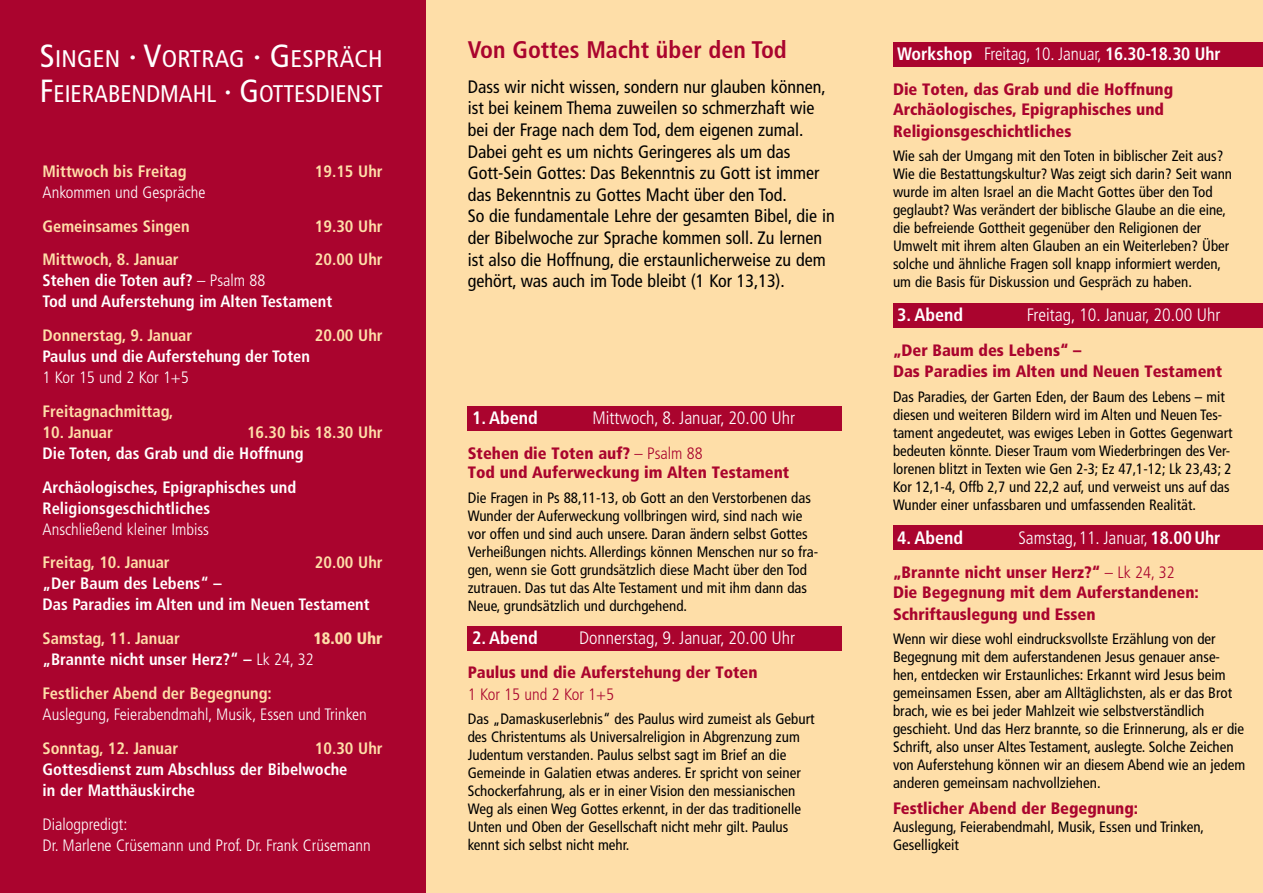
<style>
.page{position:relative;width:1263px;height:893px;background:#fedea8}
.page>*{position:absolute;margin:0;border:0;box-sizing:border-box;transform-origin:0 0}
.t1{font:condensed 24px/35.2px "Frutiger";color:#fff;scale:1.05 1}
.t2{font:700 condensed 24px "Frutiger";color:#aa042e}
.t3{font:condensed 18px/21.6px "Frutiger";color:#000}
.t4{font:300 condensed 18px "Frutiger";color:#fff}
.t5{font:700 condensed 18px "Frutiger";color:#fff}
.t6{font:16.5px/19.8px "Frutiger Black Cn PL";color:#aa042e}
.t7{font:700 condensed 16.5px/21px "Frutiger";color:#fff}
.t8{font:700 condensed 16.5px/33.8px "Frutiger";color:#fedea8}
.t9{font:300 condensed 16.5px/21px "Frutiger";color:#fff}
.t10{font:300 condensed 16.5px "Frutiger";color:#aa042e}
.t11{font:16.5px "Frutiger Black Cn PL";color:#fedea8}
.t12{font:condensed 15px/18px "Frutiger";color:#000}
.s1{font-size:32.1px}
.s2{font-weight:300}
.s3{color:#fff}
.s4{font-weight:300;color:#fff}
.s5{font-family:"Frutiger";font-weight:300;font-stretch:condensed}
.s6{font-weight:700}
</style>
<div class="page">
<div style="left:0;top:0;width:425px;height:893px;background:#aa042e"></div>
<div style="left:893px;top:43px;width:370px;height:24px;background:#aa042e"></div>
<div style="left:893px;top:303px;width:370px;height:24px;background:#aa042e"></div>
<div style="left:468px;top:406px;width:374px;height:25px;background:#aa042e"></div>
<div style="left:468px;top:626px;width:374px;height:24px;background:#aa042e"></div>
<div style="left:893px;top:526px;width:370px;height:24px;background:#aa042e"></div>
<h1 class="t1" style="left:40px;top:41px;width:328px"><span class="s1">S</span>INGEN <span class="s1">· V</span>ORTRAG <span class="s1">· G</span> ESPRÄCH<br><span class="s1">F</span>EIERABENDMAHL <span class="s1">· G</span> OTTESDIENST</h1>
<p class="t8" style="left:43px;top:154px;width:146px">Mittwoch bis Freitag</p>
<p class="t8" style="left:315px;top:154px;width:69px">19.15 Uhr</p>
<p class="t9" style="left:43px;top:182px;width:164px">Ankommen und Gespräche</p>
<p class="t8" style="left:43px;top:209px;width:149px">Gemeinsames Singen</p>
<p class="t8" style="left:315px;top:209px;width:69px">19.30 Uhr</p>
<p class="t8" style="left:43px;top:243px;width:138px">Mittwoch, 8. Januar</p>
<p class="t8" style="left:315px;top:243px;width:69px">20.00 Uhr</p>
<p class="t7" style="left:43px;top:270px;width:291px">Stehen die Toten auf? <span class="s2">– Psalm 88<br></span>Tod und Auferstehung im Alten Testament</p>
<p class="t8" style="left:43px;top:319px;width:151px">Donnerstag, 9. Januar</p>
<p class="t8" style="left:315px;top:319px;width:69px">20.00 Uhr</p>
<p class="t7" style="left:43px;top:346px;width:269px">Paulus und die Auferstehung der Toten</p>
<p class="t9" style="left:43px;top:367px;width:148px">1 Kor 15 und 2 Kor 1+5</p>
<p class="t8" style="left:43px;top:394px;width:133px">Freitagnachmittag,</p>
<p class="t8" style="left:43px;top:415px;width:72px">10. Januar</p>
<p class="t8" style="left:247px;top:415px;width:137px">16.30 bis 18.30 Uhr</p>
<p class="t7" style="left:43px;top:436px;width:263px;line-height:33.8px">Die Toten, das Grab und die Hoffnung<br>Archäologisches, Epigraphisches und</p>
<p class="t7" style="left:43px;top:497px;width:169px">Religionsgeschichtliches</p>
<p class="t9" style="left:43px;top:519px;width:168px">Anschließend kleiner Imbiss</p>
<p class="t8" style="left:43px;top:546px;width:129px">Freitag, 10. Januar</p>
<p class="t8" style="left:315px;top:546px;width:69px">20.00 Uhr</p>
<p class="t7" style="left:43px;top:573px;width:329px">„Der Baum des Lebens“ –<br>Das Paradies im Alten und im Neuen Testament</p>
<p class="t8" style="left:43px;top:622px;width:139px">Samstag, 11. Januar</p>
<p class="t11" style="left:313px;top:629px;width:71px">18.00 Uhr</p>
<p class="t8" style="left:43px;top:643px;width:273px"><span class="s3">„Brannte nicht unser Herz?“ –</span> <span class="s4">Lk 24, 32<br></span>Festlicher Abend der Begegnung:</p>
<p class="t9" style="left:43px;top:704px;width:326px">Auslegung, Feierabendmahl, Musik, Essen und Trinken</p>
<p class="t8" style="left:43px;top:731px;width:137px">Sonntag, 12. Januar</p>
<p class="t8" style="left:315px;top:731px;width:69px">10.30 Uhr</p>
<p class="t7" style="left:43px;top:759px;width:306px">Gottesdienst zum Abschluss der Bibelwoche in der Matthäuskirche</p>
<p class="t9" style="left:43px;top:814px;width:330px">Dialogpredigt:<br>Dr. Marlene Crüsemann und Prof. Dr. Frank Crüsemann</p>
<h1 class="t2" style="left:468px;top:36px;width:321px">Von Gottes Macht über den Tod</h1>
<p class="t3" style="left:468px;top:76px;width:368px">Dass wir nicht wissen, sondern nur glauben können, ist bei keinem Thema zuweilen so schmerzhaft wie bei der Frage nach dem Tod, dem eigenen zumal.<br>Dabei geht es um nichts Geringeres als um das Gott-Sein Gottes: Das Bekenntnis zu Gott ist immer das Bekenntnis zu Gottes Macht über den Tod.<br>So die fundamentale Lehre der gesamten Bibel, die in der Bibelwoche zur Sprache kommen soll. Zu lernen ist also die Hoffnung, die erstaunlicherweise zu dem gehört, was auch im Tode bleibt (1 Kor 13,13).</p>
<p class="t5" style="left:472px;top:407px;width:67px">1. Abend</p>
<p class="t4" style="left:592px;top:408px;width:204px">Mittwoch, 8. Januar, 20.00 Uhr</p>
<p class="t6" style="left:468px;top:443px;width:323px">Stehen die Toten auf? <span class="s5">– Psalm 88<br></span>Tod und Auferweckung im Alten Testament</p>
<p class="t12" style="left:468px;top:489px;width:352px">Die Fragen in Ps 88,11-13, ob Gott an den Verstorbenen das Wunder der Auferweckung vollbringen wird, sind nach wie vor offen und sind auch unsere. Daran ändern selbst Gottes Verheißungen nichts. Allerdings können Menschen nur so fra&shy;gen, wenn sie Gott grundsätzlich diese Macht über den Tod zutrauen. Das tut das Alte Testament und mit ihm dann das Neue, grundsätzlich und durchgehend.</p>
<p class="t5" style="left:472px;top:627px;width:67px">2. Abend</p>
<p class="t4" style="left:579px;top:628px;width:217px">Donnerstag, 9. Januar, 20.00 Uhr</p>
<p class="t6" style="left:468px;top:663px;width:291px">Paulus und die Auferstehung der Toten</p>
<p class="t10" style="left:468px;top:685px;width:148px">1 Kor 15 und 2 Kor 1+5</p>
<p class="t12" style="left:468px;top:710px;width:348px">Das „Damaskuserlebnis“ des Paulus wird zumeist als Geburt des Christentums als Universalreligion in Abgrenzung zum Judentum verstanden. Paulus selbst sagt im Brief an die Gemeinde in Galatien etwas anderes. Er spricht von seiner Schockerfahrung, als er in einer Vision den messianischen Weg als einen Weg Gottes erkennt, in der das traditionelle Unten und Oben der Gesellschaft nicht mehr gilt. Paulus kennt sich selbst nicht mehr.</p>
<p class="t5" style="left:897px;top:43px;width:325px">Workshop <span class="s2">Freitag, 10. Januar,</span> 16.30-18.30 Uhr</p>
<p class="t6" style="left:893px;top:79px;width:282px">Die Toten, das Grab und die Hoffnung<br>Archäologisches, Epigraphisches und</p>
<p class="t6" style="left:893px;top:121px;width:180px">Religionsgeschichtliches</p>
<p class="t12" style="left:893px;top:147px;width:341px">Wie sah der Umgang mit den Toten in biblischer Zeit aus?<br>Wie die Bestattungskultur? Was zeigt sich darin? Seit wann wurde im alten Israel an die Macht Gottes über den Tod geglaubt? Was verändert der biblische Glaube an die eine, die befreiende Gottheit gegenüber den Religionen der Umwelt mit ihrem alten Glauben an ein Weiterleben? Über solche und ähnliche Fragen soll knapp informiert werden, um die Basis für Diskussion und Gespräch zu haben.</p>
<p class="t5" style="left:897px;top:304px;width:67px">3. Abend</p>
<p class="t4" style="left:1027px;top:304px;width:195px">Freitag, 10. Januar, 20.00 Uhr</p>
<p class="t6" style="left:893px;top:339px;width:331px;line-height:21.6px">„Der Baum des Lebens“ –<br>Das Paradies im Alten und Neuen Testament</p>
<p class="t12" style="left:893px;top:388px;width:341px">Das Paradies, der Garten Eden, der Baum des Lebens – mit diesen und weiteren Bildern wird im Alten und Neuen Tes&shy;tament angedeutet, was ewiges Leben in Gottes Gegenwart bedeuten könnte. Dieser Traum vom Wiederbringen des Ver&shy;lorenen blitzt in Texten wie Gen 2-3; Ez 47,1-12; Lk 23,43; 2<br>Kor 12,1-4, Offb 2,7 und 22,2 auf, und verweist uns auf das Wunder einer unfassbaren und umfassenden Realität.</p>
<p class="t5" style="left:897px;top:527px;width:67px">4. Abend</p>
<p class="t4" style="left:1018px;top:527px;width:204px">Samstag,11. Januar, <span class="s6">18.00Uhr</span></p>
<p class="t6" style="left:893px;top:563px;width:307px">„Brannte nicht unser Herz?“ <span class="s5">– Lk 24, 32<br></span>Die Begegnung mit dem Auferstandenen:</p>
<p class="t6" style="left:893px;top:604px;width:204px">Schriftauslegung und Essen</p>
<p class="t12" style="left:893px;top:630px;width:354px">Wenn wir diese wohl eindrucksvollste Erzählung von der Begegnung mit dem auferstandenen Jesus genauer anse&shy;hen, entdecken wir Erstaunliches: Erkannt wird Jesus beim gemeinsamen Essen, aber am Alltäglichsten, als er das Brot brach, wie es bei jeder Mahlzeit wie selbstverständlich geschieht. Und das Herz brannte, so die Erinnerung, als er die Schrift, also unser Altes Testament, auslegte. Solche Zeichen von Auferstehung können wir an diesem Abend wie an jedem anderen gemeinsam nachvollziehen.</p>
<p class="t6" style="left:893px;top:799px;width:247px">Festlicher Abend der Begegnung:</p>
<p class="t12" style="left:893px;top:818px;width:313px">Auslegung, Feierabendmahl, Musik, Essen und Trinken,<br>Geselligkeit</p>
</div>
